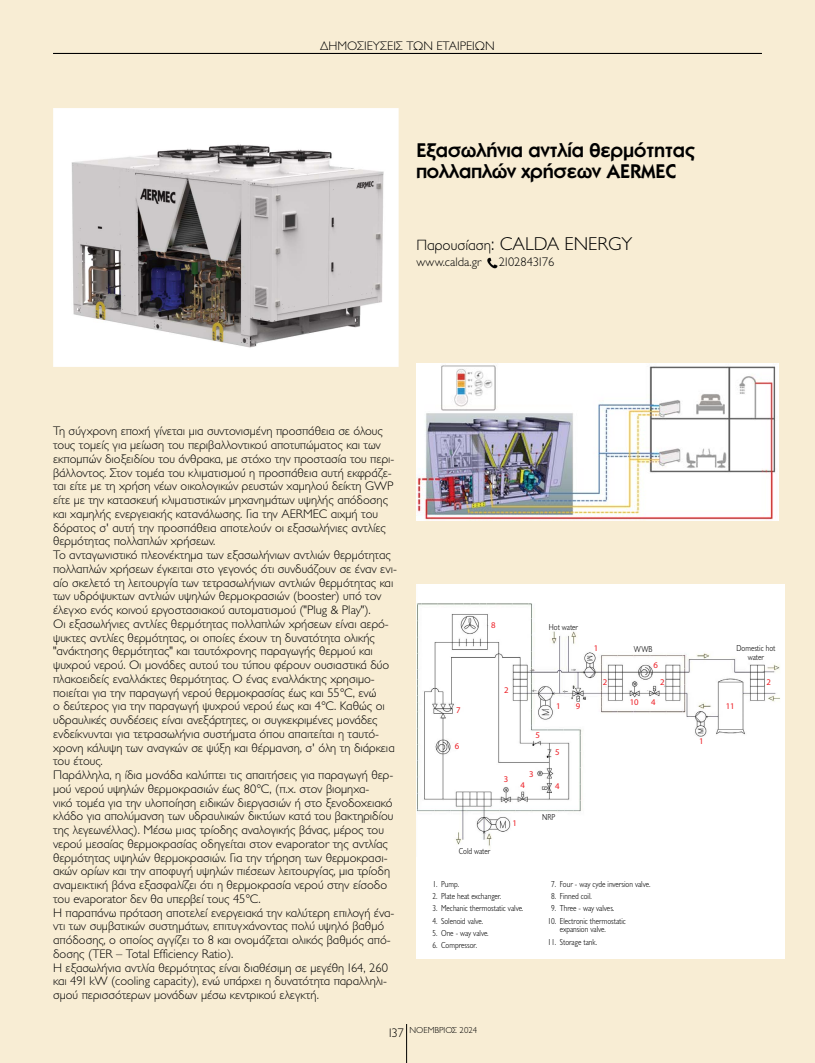
<style>
.page{position:relative;width:815px;height:1063px;background:#f8edd4}
.page>*{position:absolute;margin:0;border:0;box-sizing:border-box;transform-origin:0 0}
.t1{font:600 20px/21.2px "Kabel ITC Hel";color:#000}
.t2{font:300 18.75px "Gill Sans Hel";color:#000}
.t3{font:300 12.5px/13.8px "Gill Sans Hel";color:#000}
.t4{font:300 8.75px/8.8px "Gill Sans Hel Sem Con";color:#000;text-align:center}
.t5{font:8.75px "Myriad Pro";color:#ed1d24}
.t6{font:300 8.75px "Gill Sans Hel";color:#000}
.s1{font-size:15px}
.s2{font-size:12.5px}
</style>
<div class="page">
<div style="left:416px;top:857px;width:368px;height:102px;background:#fff"></div>
<hr style="left:53px;top:53px;width:709px;height:1px;background:#000">
<hr style="left:406px;top:1024px;width:1px;height:39px;background:#000">
<img style="left:59px;top:114px;width:334px;height:247px">
<div style="left:53px;top:108px;width:346px;height:259px;border:5px solid #fff"></div>
<svg style="left:487px;top:257px;width:11px;height:11px"></svg>
<img style="left:416px;top:585px;width:368px;height:272px">
<img style="left:416px;top:363px;width:362px;height:158px">
<p class="t3" style="left:320px;top:39px;width:176px">ΔΗΜΟΣΙΕΥΣΕΙΣ ΤΩΝ ΕΤΑΙΡΕΙΩΝ</p>
<h1 class="t1" style="left:416px;top:140px;width:281px">Εξασωλήνια αντλία θερμότητας πολλαπλών χρήσεων AERMEC</h1>
<h2 class="t2" style="left:416px;top:233px;width:218px"><span class="s1">Παρουσίαση</span>: CALDA ENERGY</h2>
<p class="t3" style="left:416px;top:255px;width:66px">www.calda.gr</p>
<p class="t3" style="left:499px;top:255px;width:57px">2102843176</p>
<p class="t3" style="left:53px;top:424px;width:345px">Τη σύγχρονη εποχή γίνεται μια συντονισμένη προσπάθεια σε όλους τους τομείς για μείωση του περιβαλλοντικού αποτυπώματος και των εκπομπών διοξειδίου του άνθρακα, με στόχο την προστασία του περι&shy;βάλλοντος. Στον τομέα του κλιματισμού η προσπάθεια αυτή εκφράζε&shy;ται είτε με τη χρήση νέων οικολογικών ρευστών χαμηλού δείκτη GWP είτε με την κατασκευή κλιματιστικών μηχανημάτων υψηλής απόδοσης και χαμηλής ενεργειακής κατανάλωσης. Για την AERMEC αιχμή του δόρατος σ' αυτή την προσπάθεια αποτελούν οι εξασωλήνιες αντλίες θερμότητας πολλαπλών χρήσεων.<br>Το ανταγωνιστικό πλεονέκτημα των εξασωλήνιων αντλιών θερμότητας πολλαπλών χρήσεων έγκειται στο γεγονός ότι συνδυάζουν σε έναν ενι&shy;αίο σκελετό τη λειτουργία των τετρασωλήνιων αντλιών θερμότητας και των υδρόψυκτων αντλιών υψηλών θερμοκρασιών (booster) υπό τον έλεγχο ενός κοινού εργοστασιακού αυτοματισμού ("Plug &amp; Play").<br>Οι εξασωλήνιες αντλίες θερμότητας πολλαπλών χρήσεων είναι αερό&shy;ψυκτες αντλίες θερμότητας, οι οποίες έχουν τη δυνατότητα ολικής "ανάκτησης θερμότητας" και ταυτόχρονης παραγωγής θερμού και ψυχρού νερού. Οι μονάδες αυτού του τύπου φέρουν ουσιαστικά δύο πλακοειδείς εναλλάκτες θερμότητας. Ο ένας εναλλάκτης χρησιμο&shy;ποιείται για την παραγωγή νερού θερμοκρασίας έως και 55°C, ενώ<br>ο δεύτερος για την παραγωγή ψυχρού νερού έως και 4°C. Καθώς οι υδραυλικές συνδέσεις είναι ανεξάρτητες, οι συγκεκριμένες μονάδες ενδείκνυνται για τετρασωλήνια συστήματα όπου απαιτείται η ταυτό&shy;χρονη κάλυψη των αναγκών σε ψύξη και θέρμανση, σ' όλη τη διάρκεια του έτους.<br>Παράλληλα, η ίδια μονάδα καλύπτει τις απαιτήσεις για παραγωγή θερ&shy;μού νερού υψηλών θερμοκρασιών έως 80°C, (π.χ. στον βιομηχα-<br>νικό τομέα για την υλοποίηση ειδικών διεργασιών ή στο ξενοδοχειακό κλάδο για απολύμανση των υδραυλικών δικτύων κατά του βακτηριδίου της λεγεωνέλλας). Mέσω μιας τρίοδης αναλογικής βάνας, μέρος του νερού μεσαίας θερμοκρασίας οδηγείται στον evaporator της αντλίας θερμότητας υψηλών θερμοκρασιών. Για την τήρηση των θερμοκρασι&shy;ακών ορίων και την αποφυγή υψηλών πιέσεων λειτουργίας, μια τρίοδη αναμεικτική βάνα εξασφαλίζει ότι η θερμοκρασία νερού στην είσοδο του evaporator δεν θα υπερβεί τους 45°C.<br>Η παραπάνω πρόταση αποτελεί ενεργειακά την καλύτερη επιλογή ένα&shy;ντι των συμβατικών συστημάτων, επιτυγχάνοντας πολύ υψηλό βαθμό απόδοσης, ο οποίος αγγίζει τo 8 και ονομάζεται ολικός βαθμός από&shy;δοσης (TER – Total Efficiency Ratio).<br>Η εξασωλήνια αντλία θερμότητας είναι διαθέσιμη σε μεγέθη 164, 260 και 491 kW (cooling capacity), ενώ υπάρχει η δυνατότητα παραλληλι&shy;σμού περισσότερων μονάδων μέσω κεντρικού ελεγκτή.</p>
<p class="t5" style="left:491px;top:620px;width:6px">8</p>
<p class="t4" style="left:549px;top:622px;width:31px">Hot water</p>
<p class="t5" style="left:594px;top:642px;width:6px">1</p>
<p class="t4" style="left:634px;top:645px;width:20px">WWB</p>
<p class="t5" style="left:654px;top:659px;width:6px">6</p>
<p class="t4" style="left:736px;top:644px;width:40px">Domestic hot water</p>
<p class="t5" style="left:504px;top:684px;width:6px">2</p>
<p class="t5" style="left:603px;top:677px;width:6px">2</p>
<p class="t5" style="left:660px;top:677px;width:6px">2</p>
<p class="t5" style="left:766px;top:677px;width:6px">2</p>
<p class="t5" style="left:456px;top:705px;width:6px">7</p>
<p class="t5" style="left:556px;top:701px;width:6px">1</p>
<p class="t5" style="left:576px;top:701px;width:6px">9</p>
<p class="t5" style="left:630px;top:697px;width:10px">10</p>
<p class="t5" style="left:651px;top:697px;width:6px">4</p>
<p class="t5" style="left:726px;top:701px;width:10px">11</p>
<p class="t5" style="left:455px;top:741px;width:6px">6</p>
<p class="t5" style="left:536px;top:730px;width:6px">5</p>
<p class="t5" style="left:555px;top:747px;width:6px">5</p>
<p class="t5" style="left:699px;top:736px;width:6px">1</p>
<p class="t5" style="left:504px;top:773px;width:6px">3</p>
<p class="t5" style="left:529px;top:768px;width:6px">3</p>
<p class="t5" style="left:520px;top:780px;width:6px">4</p>
<p class="t5" style="left:555px;top:781px;width:6px">4</p>
<p class="t5" style="left:513px;top:817px;width:6px">1</p>
<p class="t4" style="left:542px;top:813px;width:15px">NRP</p>
<p class="t4" style="left:459px;top:847px;width:33px">Cold water</p>
<p class="t4" style="left:433px;top:879px;width:28px">1. Pump.</p>
<p class="t4" style="left:433px;top:892px;width:70px">2. Plate heat exchanger.</p>
<p class="t4" style="left:433px;top:904px;width:92px">3. Mechanic thermostatic valve.</p>
<p class="t4" style="left:432px;top:916px;width:52px">4. Solenoid valve.</p>
<p class="t4" style="left:433px;top:929px;width:58px">5. One - way valve.</p>
<p class="t4" style="left:432px;top:941px;width:46px">6. Compressor.</p>
<p class="t4" style="left:551px;top:879px;width:101px">7. Four - way cyde inversion valve.</p>
<p class="t4" style="left:551px;top:892px;width:42px">8. Finned coil.</p>
<p class="t4" style="left:551px;top:904px;width:65px">9. Three - way valves.</p>
<p class="t4" style="left:560px;top:916px;width:68px;text-align:left;text-indent:-12px">10. Electronic thermostatic expansion valve.</p>
<p class="t4" style="left:548px;top:937px;width:51px">11. Storage tank.</p>
<p class="t6" style="left:389px;top:1025px;width:90px"><span class="s2">137</span> ΝΟΕΜΒΡΙΟΣ 2024</p>
</div>
